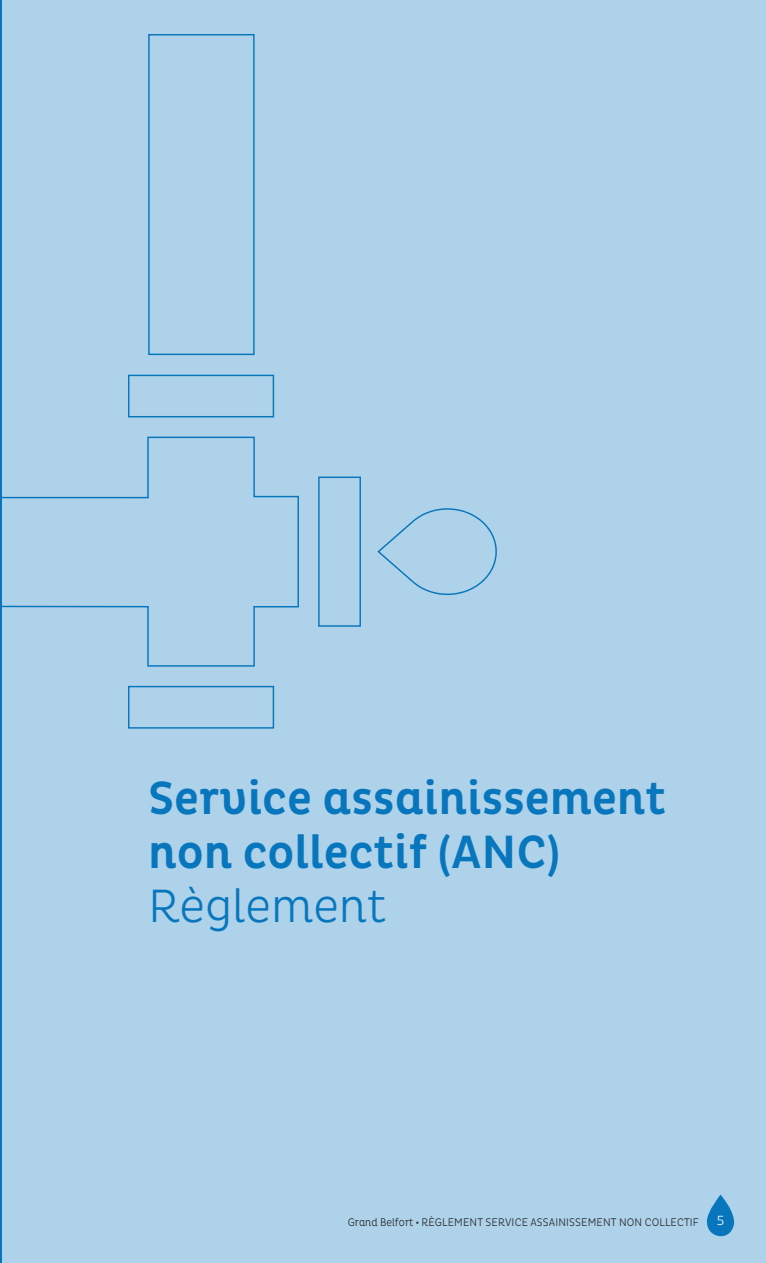
<style>
.page{position:relative;width:766px;height:1263px;background:#fff}
.page>*{position:absolute;margin:0;border:0;box-sizing:border-box;transform-origin:0 0}
.titre{font:500 47.55px/54px "Pluto Cond";color:#0876bd}
.titre-2{font:300 47.55px "Pluto Cond";color:#0876bd}
.t1{font:300 13.5px "Pluto Cond";color:#fff}
.t2{font:300 11.25px "Pluto Cond";letter-spacing:.015em;color:#231f20;scale:.93 1}
.s1{font-family:"Pluto";font-weight:700}
</style>
<div class="page">
<div style="left:2px;top:0;width:763px;height:1263px;background:#add2e9"></div>
<svg style="left:377px;top:508px;width:120px;height:87px"></svg>
<svg style="left:0;top:436px;width:299px;height:231px"></svg>
<div style="left:318px;top:477px;width:43px;height:150px;border:1px solid #0876bd"></div>
<div style="left:128px;top:375px;width:146px;height:42px;border:1px solid #0876bd"></div>
<div style="left:128px;top:686px;width:146px;height:43px;border:1px solid #0876bd"></div>
<div style="left:148px;top:34px;width:106px;height:321px;border:1px solid #0876bd"></div>
<svg style="left:706px;top:1195px;width:29px;height:42px"></svg>
<p class="titre" style="left:148px;top:771px;width:519px">Service assainissement non collectif (ANC)</p>
<p class="titre-2" style="left:148px;top:878px;width:239px">Règlement</p>
<p class="t2" style="left:348px;top:1216px;width:379px">Grand Belfort <span class="s1">∙</span> RÈGLEMENT SERVICE ASSAINISSEMENT NON COLLECTIF</p>
<p class="t1" style="left:716px;top:1213px;width:9px">5</p>
</div>
